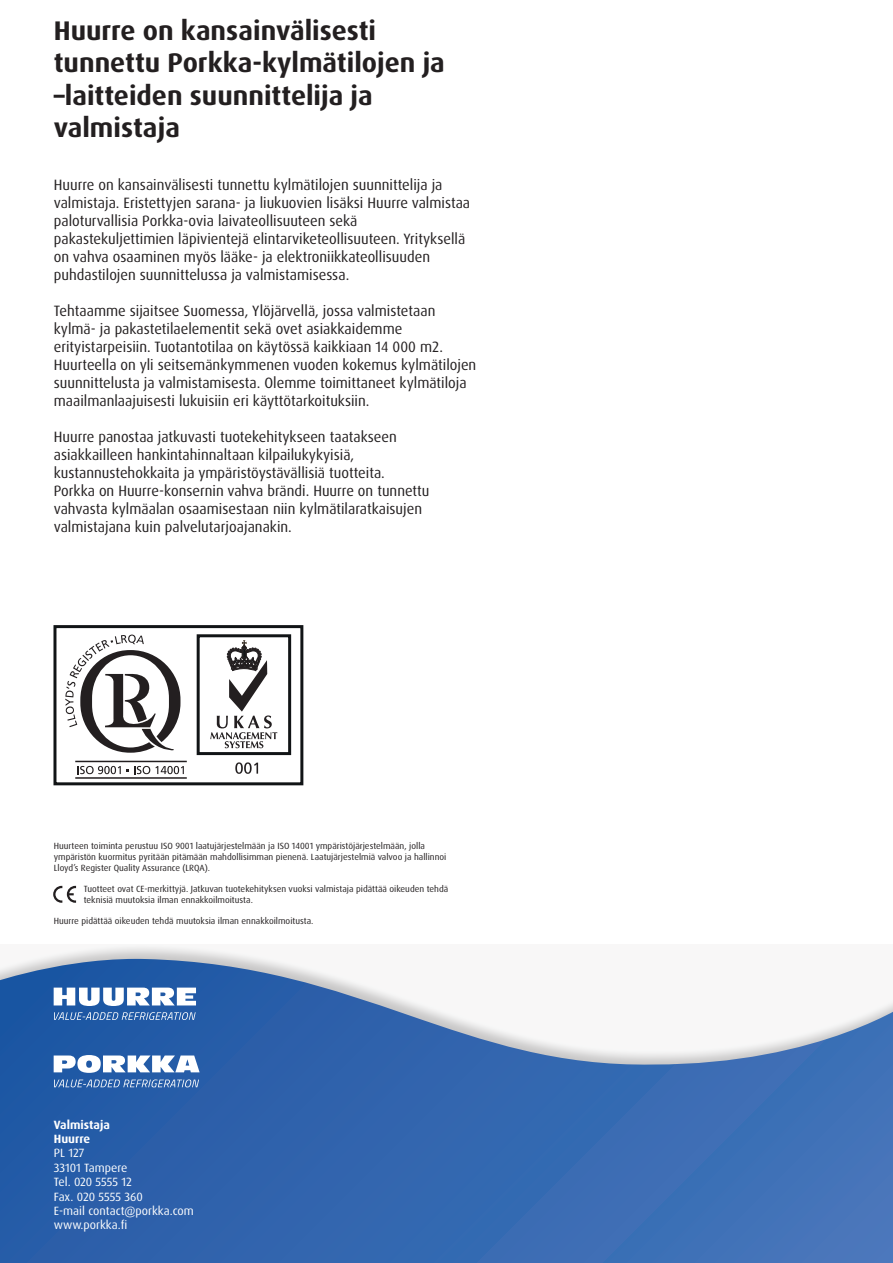
<style>
.page{position:relative;width:893px;height:1263px;background:#fff}
.page>*{position:absolute;margin:0;border:0;box-sizing:border-box;transform-origin:0 0}
.t1{font:700 27px/32.4px "Dax OT";color:#231f20}
.t2{font:15px/18px "Dax OT";color:#231f20}
.t3{font:12px/14.4px "Dax OT";color:#fff}
.t4{font:700 12px/14.4px "Dax OT";color:#fff}
.t5{font:9px/10.8px "Dax OT";color:#231f20}
</style>
<div class="page">
<svg style="left:0;top:946px;width:893px;height:315px;background:#4070b4"></svg>
<svg style="left:0;top:959px;width:893px;height:109px"></svg>
<svg style="left:53px;top:886px;width:23px;height:17px"></svg>
<svg style="left:65px;top:634px;width:115px;height:119px"></svg>
<hr style="left:75px;top:761px;width:112px;height:1px;background:#231f20">
<svg style="left:77px;top:766px;width:51px;height:8px"></svg>
<svg style="left:134px;top:766px;width:50px;height:8px"></svg>
<hr style="left:75px;top:777px;width:112px;height:2px;background:#231f20">
<svg style="left:210px;top:640px;width:67px;height:108px"></svg>
<div style="left:197px;top:634px;width:94px;height:121px;border:3px solid #111416"></div>
<div style="left:53px;top:625px;width:250px;height:160px;border:3px solid #111416"></div>
<svg style="left:235px;top:762px;width:23px;height:12px"></svg>
<svg style="left:54px;top:987px;width:142px;height:19px"></svg>
<svg style="left:54px;top:1012px;width:142px;height:8px"></svg>
<svg style="left:54px;top:1055px;width:146px;height:18px"></svg>
<svg style="left:54px;top:1079px;width:145px;height:8px"></svg>
<h1 class="t1" style="left:54px;top:15px;width:393px">Huurre on kansainvälisesti tunnettu Porkka-kylmätilojen ja –laitteiden suunnittelija ja valmistaja</h1>
<p class="t2" style="left:54px;top:176px;width:418px">Huurre on kansainvälisesti tunnettu kylmätilojen suunnittelija ja valmistaja. Eristettyjen sarana- ja liukuovien lisäksi Huurre valmistaa paloturvallisia Porkka-ovia laivateollisuuteen sekä pakastekuljettimien läpivientejä elintarviketeollisuuteen. Yrityksellä on vahva osaaminen myös lääke- ja elektroniikkateollisuuden puhdastilojen suunnittelussa ja valmistamisessa.</p>
<p class="t2" style="left:54px;top:302px;width:424px">Tehtaamme sijaitsee Suomessa, Ylöjärvellä, jossa valmistetaan kylmä- ja pakastetilaelementit sekä ovet asiakkaidemme erityistarpeisiin. Tuotantotilaa on käytössä kaikkiaan 14 000 m2.<br>Huurteella on yli seitsemänkymmenen vuoden kokemus kylmätilojen suunnittelusta ja valmistamisesta. Olemme toimittaneet kylmätiloja maailmanlaajuisesti lukuisiin eri käyttötarkoituksiin.</p>
<p class="t2" style="left:54px;top:428px;width:377px">Huurre panostaa jatkuvasti tuotekehitykseen taatakseen asiakkailleen hankintahinnaltaan kilpailukykyisiä, kustannustehokkaita ja ympäristöystävällisiä tuotteita.<br>Porkka on Huurre-konsernin vahva brändi. Huurre on tunnettu vahvasta kylmäalan osaamisestaan niin kylmätilaratkaisujen valmistajana kuin palvelutarjoajanakin.</p>
<p class="t5" style="left:54px;top:840px;width:394px">Huurteen toiminta perustuu ISO 9001 laatujärjestelmään ja ISO 14001 ympäristöjärjestelmään, jolla ympäristön kuormitus pyritään pitämään mahdollisimman pienenä. Laatujärjestelmiä valvoo ja hallinnoi<br>Lloyd’s Register Quality Assurance (LRQA).</p>
<p class="t5" style="left:84px;top:884px;width:366px">Tuotteet ovat CE-merkittyjä. Jatkuvan tuotekehityksen vuoksi valmistaja pidättää oikeuden tehdä teknisiä muutoksia ilman ennakkoilmoitusta.</p>
<p class="t5" style="left:54px;top:916px;width:261px">Huurre pidättää oikeuden tehdä muutoksia ilman ennakkoilmoitusta.</p>
<p class="t4" style="left:54px;top:1117px;width:58px">Valmistaja<br>Huurre</p>
<p class="t3" style="left:54px;top:1146px;width:142px">PL 127<br>33101 Tampere<br>Tel. 020 5555 12<br>Fax. 020 5555 360<br>E-mail contact@porkka.com www.porkka.fi</p>
</div>
